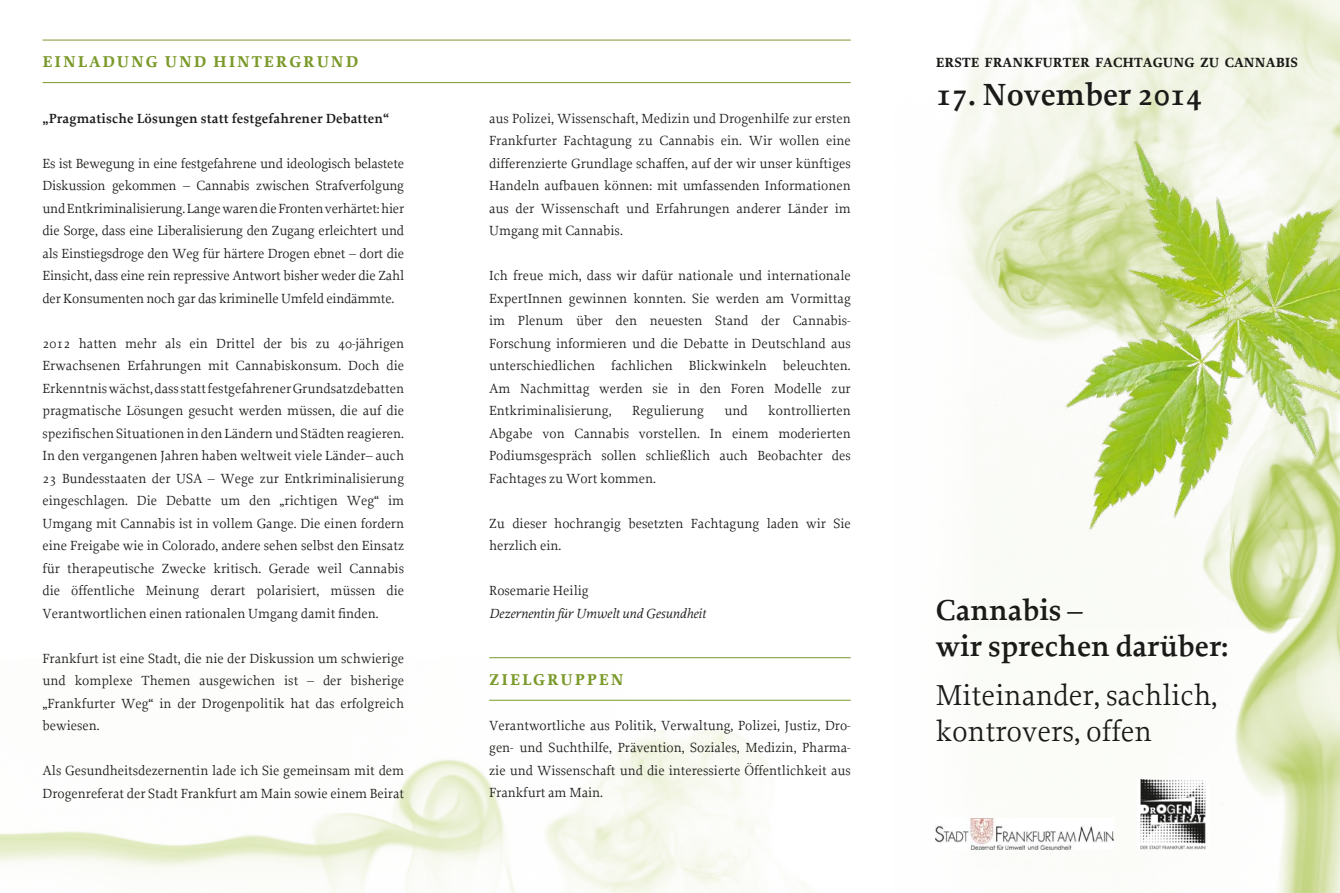
<style>
.page{position:relative;width:1340px;height:893px;background:#fff}
.page>*{position:absolute;margin:0;border:0;box-sizing:border-box;transform-origin:0 0}
.t1{font:600 32.25px "Proforma";color:#1a1a18}
.t2{font:30.3px/36px "Proforma";color:#1a1a18}
.t3{font:600 30.3px/36px "Proforma";color:#1a1a18}
.t4{font:700 16.5px "Proforma";letter-spacing:.115em;color:#7b9a2b}
.t5{font:13.95px/22.5px "Proforma";color:#1a1a18;text-align:justify}
.t6{font:600 13.95px "Proforma";letter-spacing:.01em;color:#1a1a18}
.t7{font:700 13.95px "Proforma";letter-spacing:.005em;color:#1a1a18}
.t8{font:italic 13.95px "Proforma";color:#1a1a18}
</style>
<div class="page">
<img style="left:945px;top:0;width:394px;height:893px">
<img style="left:0;top:699px;width:827px;height:194px">
<img style="left:935px;top:818px;width:178px;height:31px">
<img style="left:1137px;top:780px;width:71px;height:69px">
<img style="left:973px;top:54px;width:366px;height:575px">
<hr style="left:43px;top:82px;width:807px;height:1px;background:#7b9a2b">
<hr style="left:43px;top:40px;width:807px;height:1px;background:#7b9a2b">
<hr style="left:489px;top:700px;width:361px;height:1px;background:#7b9a2b">
<hr style="left:489px;top:657px;width:361px;height:1px;background:#7b9a2b">
<p class="t4" style="left:43px;top:51px;width:317px">EINLADUNG UND HINTERGRUND</p>
<p class="t6" style="left:43px;top:109px;width:348px">„Pragmatische Lösungen statt festgefahrener Debatten“</p>
<p class="t5" style="left:43px;top:152px;width:363px">Es ist Bewegung in eine festgefahrene und ideologisch belastete Diskussion gekommen – Cannabis zwischen Strafverfolgung und Entkriminalisierung. Lange waren die Fronten verhärtet: hier die Sorge, dass eine Liberalisierung den Zugang erleichtert und als Einstiegsdroge den Weg für härtere Drogen ebnet – dort die Einsicht, dass eine rein repressive Antwort bisher weder die Zahl der Konsumenten noch gar das kriminelle Umfeld eindämmte.</p>
<p class="t5" style="left:43px;top:332px;width:363px">2012 hatten mehr als ein Drittel der bis zu 40-jährigen Erwachsenen Erfahrungen mit Cannabiskonsum. Doch die Erkenntnis wächst, dass statt festgefahrener Grundsatzdebatten pragmatische Lösungen gesucht werden müssen, die auf die spezifischen Situationen in den Ländern und Städten reagieren.<br>In den vergangenen Jahren haben weltweit viele Länder– auch 23 Bundesstaaten der USA – Wege zur Entkriminalisierung eingeschlagen. Die Debatte um den „richtigen Weg“ im Umgang mit Cannabis ist in vollem Gange. Die einen fordern eine Freigabe wie in Colorado, andere sehen selbst den Einsatz für therapeutische Zwecke kritisch. Gerade weil Cannabis die öffentliche Meinung derart polarisiert, müssen die Verantwortlichen einen rationalen Umgang damit finden.</p>
<p class="t5" style="left:43px;top:647px;width:363px">Frankfurt ist eine Stadt, die nie der Diskussion um schwierige und komplexe Themen ausgewichen ist – der bisherige „Frankfurter Weg“ in der Drogenpolitik hat das erfolgreich bewiesen.</p>
<p class="t5" style="left:43px;top:759px;width:363px">Als Gesundheitsdezernentin lade ich Sie gemeinsam mit dem<br>Drogenreferat der Stadt Frankfurt am Main sowie einem Beirat</p>
<p class="t5" style="left:489px;top:107px;width:363px">aus Polizei, Wissenschaft, Medizin und Drogenhilfe zur ersten Frankfurter Fachtagung zu Cannabis ein. Wir wollen eine differenzierte Grundlage schaffen, auf der wir unser künftiges Handeln aufbauen können: mit umfassenden Informationen aus der Wissenschaft und Erfahrungen anderer Länder im Umgang mit Cannabis.</p>
<p class="t5" style="left:489px;top:264px;width:363px">Ich freue mich, dass wir dafür nationale und internationale ExpertInnen gewinnen konnten. Sie werden am Vormittag im Plenum über den neuesten Stand der Cannabis-Forschung informieren und die Debatte in Deutschland aus unterschiedlichen fachlichen Blickwinkeln beleuchten.<br>Am Nachmittag werden sie in den Foren Modelle zur Entkriminalisierung,</p>
<p class="t5" style="left:489px;top:399px;width:363px;text-indent:279px">kontrollierten Abgabe von Cannabis vorstellen. In einem moderierten Podiumsgespräch sollen schließlich auch Beobachter des Fachtages zu Wort kommen.</p>
<p class="t5" style="left:489px;top:512px;width:363px">Zu dieser hochrangig besetzten Fachtagung laden wir Sie herzlich ein.</p>
<p class="t5" style="left:489px;top:579px;width:101px">Rosemarie Heilig</p>
<p class="t8" style="left:489px;top:605px;width:218px">Dezernentin für Umwelt und Gesundheit</p>
<p class="t5" style="left:632px;top:399px;width:73px">Regulierung</p>
<p class="t5" style="left:724px;top:399px;width:25px">und</p>
<p class="t4" style="left:489px;top:669px;width:136px">ZIELGRUPPEN</p>
<p class="t5" style="left:489px;top:714px;width:363px">Verantwortliche aus Politik, Verwaltung, Polizei, Justiz, Dro&shy;gen- und Suchthilfe, Prävention, Soziales, Medizin, Pharma&shy;zie und Wissenschaft und die interessierte Öffentlichkeit aus Frankfurt am Main.</p>
<p class="t7" style="left:936px;top:53px;width:364px">ERSTE FRANKFURTER FACHTAGUNG ZU CANNABIS</p>
<h1 class="t1" style="left:935px;top:74px;width:268px">17. November 2014</h1>
<h2 class="t3" style="left:935px;top:592px;width:294px">Cannabis –<br>wir sprechen darüber:</h2>
<h2 class="t2" style="left:935px;top:677px;width:283px">Miteinander, sachlich, kontrovers, offen</h2>
</div>
